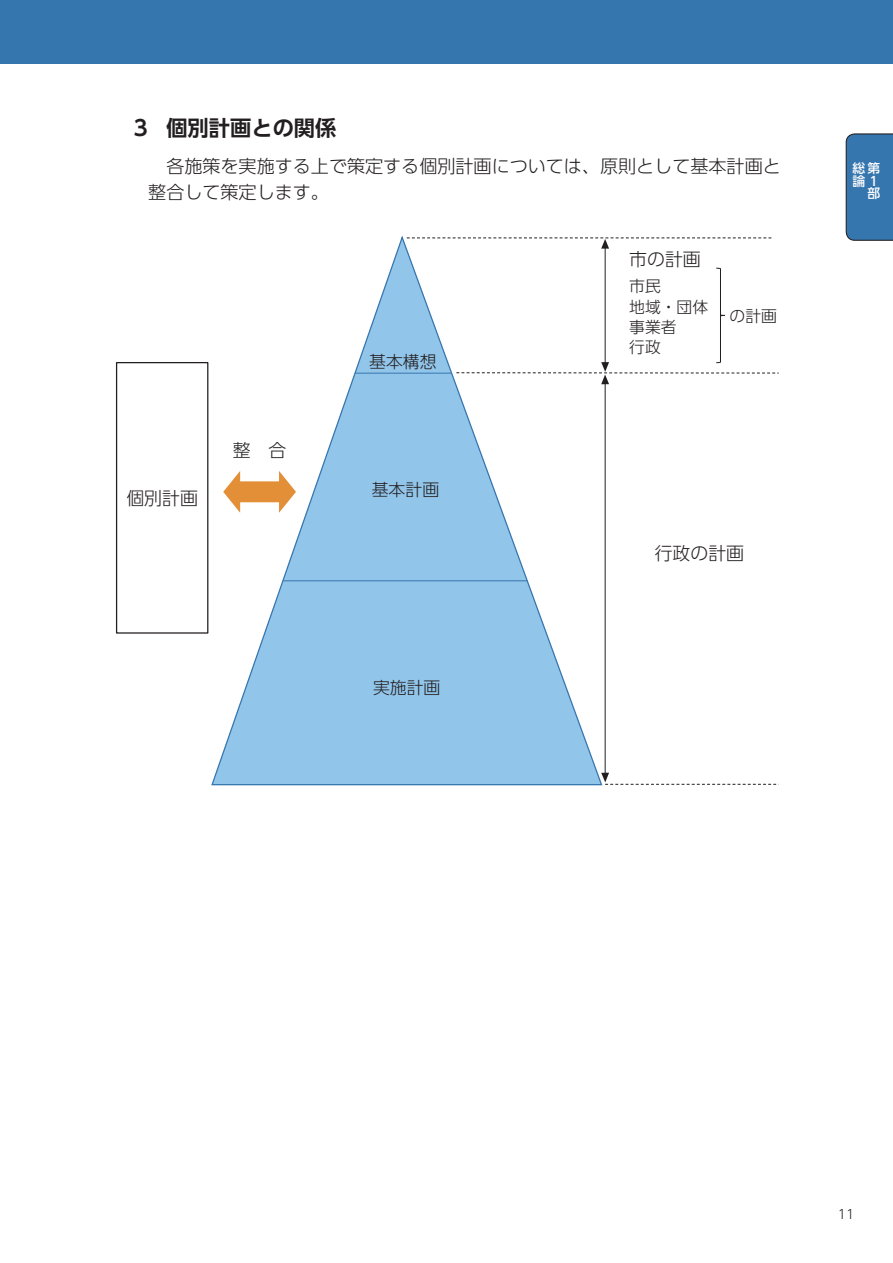
<style>
.page{position:relative;width:893px;height:1263px;background:#fff}
.page>*{position:absolute;margin:0;border:0;box-sizing:border-box;transform-origin:0 0}
._１{font:700 21.3px "UD Shin Go Pr 6 De";color:#231f20}
.本文_2字下{font:300 18px/25.5px "UD Shin Go Pr 6";color:#231f20}
.t1{font:300 17.85px "UD Shin Go Pr 6";color:#231f20}
.t2{font:300 16.8px "UD Shin Go Pr 6";color:#231f20}
.t3{font:300 15.75px/20.4px "UD Shin Go Pr 6";color:#231f20}
.t4{font:500 12.75px "UD Shin Go Pr 6";color:#fff}
.t5{font:300 12.75px "UD Shin Go Pr 6";color:#231f20}
</style>
<div class="page">
<div style="left:0;top:0;width:893px;height:64px;background:#3676ae"></div>
<div style="left:846px;top:133px;width:47px;height:108px;background:#3676ae"></div>
<svg style="left:211px;top:235px;width:392px;height:551px"></svg>
<svg style="left:223px;top:471px;width:73px;height:42px"></svg>
<div style="left:116px;top:362px;width:92px;height:272px;border:1px solid #231f20"></div>
<hr style="left:355px;top:373px;width:96px;height:1px;background:#3676ae">
<hr style="left:283px;top:580px;width:244px;height:1px;background:#3676ae">
<svg style="left:601px;top:773px;width:178px;height:12px"></svg>
<hr style="left:605px;top:381px;width:1px;height:395px;background:#231f20">
<svg style="left:407px;top:237px;width:365px;height:12px"></svg>
<hr style="left:605px;top:244px;width:1px;height:121px;background:#231f20">
<svg style="left:456px;top:267px;width:323px;height:117px"></svg>
<p class="_１" style="left:130px;top:111px;width:208px">３ 個別計画との関係</p>
<p class="本文_2字下" style="left:148px;top:153px;width:634px">　各施策を実施する上で策定する個別計画については、原則として基本計画と整合して策定します。</p>
<p class="t1" style="left:126px;top:484px;width:73px">個別計画</p>
<p class="t1" style="left:233px;top:436px;width:55px">整　合</p>
<p class="t2" style="left:369px;top:348px;width:69px">基本構想</p>
<p class="t2" style="left:372px;top:476px;width:69px">基本計画</p>
<p class="t2" style="left:373px;top:674px;width:69px">実施計画</p>
<p class="t1" style="left:629px;top:244px;width:73px">市の計画</p>
<p class="t3" style="left:629px;top:276px;width:80px">市民<br>地域・団体事業者<br>行政</p>
<p class="t3" style="left:730px;top:306px;width:49px">の計画</p>
<p class="t1" style="left:655px;top:538px;width:91px">行政の計画</p>
<p class="t4" style="left:853px;top:158px;width:29px">総第</p>
<p class="t4" style="left:853px;top:170px;width:24px">論１</p>
<p class="t4" style="left:867px;top:183px;width:14px">部</p>
<p class="t5" style="left:838px;top:1204px;width:18px">11</p>
</div>
